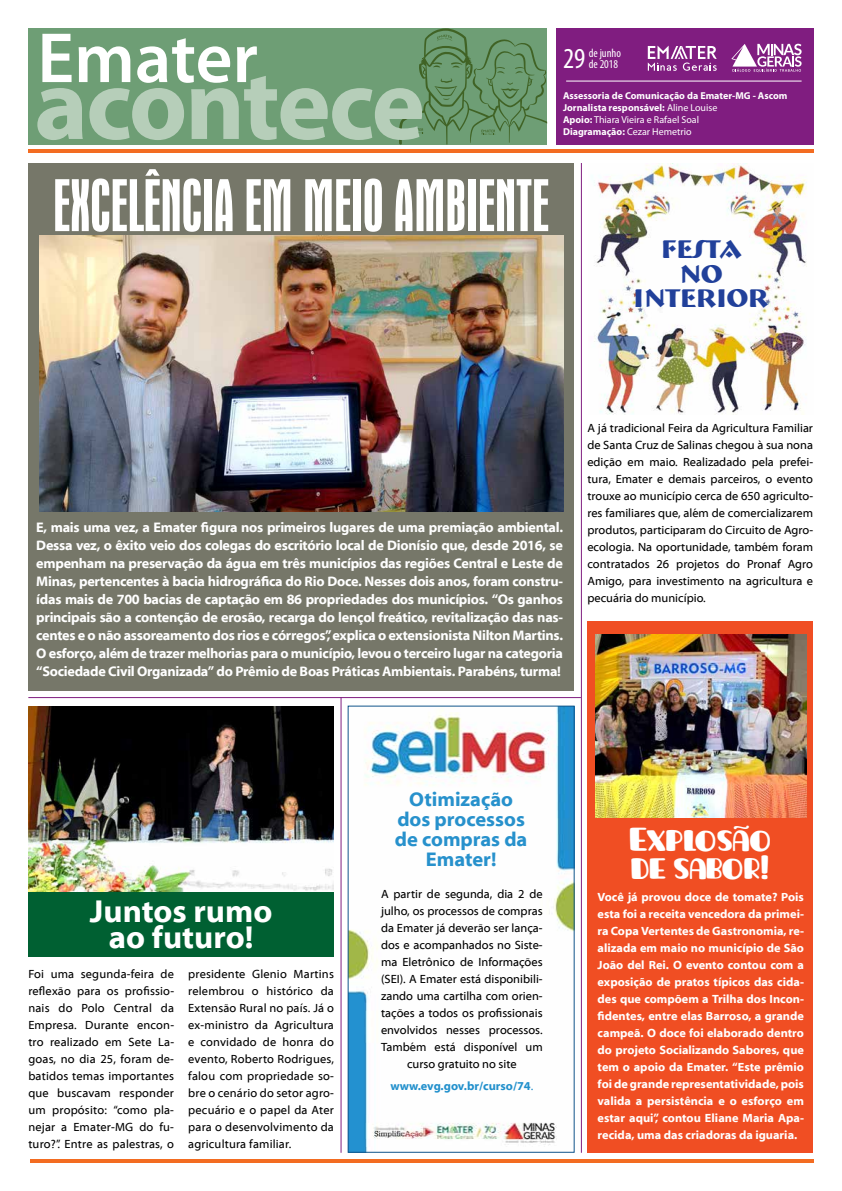
<style>
.page{position:relative;width:842px;height:1191px;background:#fff}
.page>*{position:absolute;margin:0;border:0;box-sizing:border-box;transform-origin:0 0}
.t1{font:condensed 76px "Aurora BT";color:#fff}
.t2{font:600 71.6px "Myriad Pro";color:#fff}
.t3{font:33.2px/28.4px "Launica";color:#fff}
.t4{font:700 32px/26.1px "Myriad Web Pro";color:#fff;text-align:center}
.t5{font:condensed 29px "Myriad Pro";color:#fff}
.t6{font:700 26.3px/24.5px "Bremen BT";color:#21409a;text-align:center;scale:1.07 1}
.t7{font:700 20px/20px "Myriad Web Pro";color:#2791cc;text-align:center}
.t8{font:700 14px/18px "Myriad Web Pro";letter-spacing:-.02em;color:#fff;text-align:justify}
.t9{font:12px/17px "Myriad Web Pro";color:#000;text-align:justify}
.t10{font:700 12px/17px "Myriad Web Pro";color:#fff;text-align:justify}
.t11{font:700 12px "Myriad Web Pro";color:#2290cc}
.t12{font:condensed 12px/11px "Myriad Pro";color:#fff}
.t13{font:700 10px/12px "Myriad Pro";color:#fff}
.s1{font-weight:400}
</style>
<div class="page">
<div style="left:556px;top:28px;width:258px;height:117px;background:#801d80"></div>
<hr style="left:28px;top:149px;width:786px;height:4px;background:#f36c21">
<hr style="left:30px;top:1159px;width:784px;height:3px;background:#f36c21">
<hr style="left:566px;top:81px;width:235px;height:1px;background:#fff">
<svg style="left:37px;top:28px;width:510px;height:117px;background:#7aa57f"></svg>
<svg style="left:648px;top:46px;width:69px;height:25px"></svg>
<svg style="left:731px;top:44px;width:70px;height:28px"></svg>
<img style="left:594px;top:163px;width:213px;height:251px">
<img style="left:350px;top:707px;width:223px;height:443px">
<div style="left:348px;top:705px;width:227px;height:447px;border:1px solid #11558b"></div>
<div style="left:28px;top:163px;width:546px;height:527px;background:#767769"></div>
<div style="left:587px;top:621px;width:226px;height:531px;background:#f04e23"></div>
<div style="left:28px;top:892px;width:306px;height:64px;background:#006032"></div>
<img style="left:39px;top:235px;width:524px;height:277px">
<img style="left:595px;top:635px;width:211px;height:182px">
<img style="left:28px;top:706px;width:306px;height:185px">
<hr style="left:28px;top:697px;width:553px;height:1px;background:#801d80">
<hr style="left:341px;top:697px;width:1px;height:455px;background:#801d80">
<hr style="left:581px;top:163px;width:1px;height:989px;background:#801d80">
<h2 class="t2" style="left:37px;top:12px;width:222px">Emater</h2>
<h1 class="t1" style="left:53px;top:166px;width:497px">EXCELÊNCIA EM MEIO AMBIENTE</h1>
<h3 class="t5" style="left:563px;top:41px;width:24px">29</h3>
<p class="t12" style="left:589px;top:47px;width:34px">de junho de 2018</p>
<p class="t13" style="left:563px;top:89px;width:226px">Assessoria de Comunicação da Emater-MG - Ascom Jornalista responsável: <span class="s1">Aline Louise<br></span>Apoio: <span class="s1">Thiara Vieira e Rafael Soal<br></span>Diagramação: <span class="s1">Cezar Hemetrio</span></p>
<h3 class="t6" style="left:633px;top:236px;width:127px">FESTA<br>NO<br>INTERIOR</h3>
<p class="t8" style="left:36px;top:519px;width:528px">E, mais uma vez, a Emater figura nos primeiros lugares de uma premiação ambiental.<br>Dessa vez, o êxito veio dos colegas do escritório local de Dionísio que, desde 2016, se empenham na preservação da água em três municípios das regiões Central e Leste de Minas, pertencentes à bacia hidrográfica do Rio Doce. Nesses dois anos, foram constru&shy;ídas mais de 700 bacias de captação em 86 propriedades dos municípios. “Os ganhos principais são a contenção de erosão, recarga do lençol freático, revitalização das nas&shy;centes e o não assoreamento dos rios e córregos”, explica o extensionista Nilton Martins.<br>O esforço, além de trazer melhorias para o município, levou o terceiro lugar na categoria “Sociedade Civil Organizada” do Prêmio de Boas Práticas Ambientais. Parabéns, turma!</p>
<p class="t9" style="left:587px;top:420px;width:227px">A já tradicional Feira da Agricultura Familiar de Santa Cruz de Salinas chegou à sua nona edição em maio. Realizadado pela prefei&shy;tura, Emater e demais parceiros, o evento trouxe ao município cerca de 650 agriculto&shy;res familiares que, além de comercializarem produtos, participaram do Circuito de Agro&shy;ecologia. Na oportunidade, também foram contratados 26 projetos do Pronaf Agro Amigo, para investimento na agricultura e pecuária do município.</p>
<h3 class="t4" style="left:90px;top:898px;width:184px">Juntos rumo ao futuro!</h3>
<p class="t9" style="left:28px;top:966px;width:147px">Foi uma segunda-feira de reflexão para os profissio&shy;nais do Polo Central da Empresa. Durante encon&shy;tro realizado em Sete La&shy;goas, no dia 25, foram de&shy;batidos temas importantes que buscavam responder um propósito: “como pla&shy;nejar a Emater-MG do fu&shy;turo?”. Entre as palestras, o</p>
<p class="t9" style="left:188px;top:966px;width:147px">presidente Glenio Martins relembrou o histórico da Extensão Rural no país. Já o ex-ministro da Agricultura e convidado de honra do evento, Roberto Rodrigues, falou com propriedade so&shy;bre o cenário do setor agro&shy;pecuário e o papel da Ater para o desenvolvimento da agricultura familiar.</p>
<h3 class="t7" style="left:395px;top:789px;width:134px">Otimização dos processos de compras da<br>Emater!</h3>
<p class="t9" style="left:381px;top:885px;width:163px;text-align:center">A partir de segunda, dia 2 de julho, os processos de compras da Emater já deverão ser lança&shy;dos e acompanhados no Siste&shy;ma Eletrônico de Informações (SEI). A Emater está disponibili&shy;zando uma cartilha com orien&shy;tações a todos os profissionais envolvidos nesses processos.<br>Também está disponível um curso gratuito no site</p>
<p class="t11" style="left:390px;top:1079px;width:144px">www.evg.gov.br/curso/74<span class="s1">.</span></p>
<h3 class="t3" style="left:629px;top:825px;width:145px">Explosão de sabor!</h3>
<p class="t10" style="left:598px;top:888px;width:208px">Você já provou doce de tomate? Pois esta foi a receita vencedora da primei&shy;ra Copa Vertentes de Gastronomia, re&shy;alizada em maio no município de São João del Rei. O evento contou com a exposição de pratos típicos das cida&shy;des que compõem a Trilha dos Incon&shy;fidentes, entre elas Barroso, a grande campeã. O doce foi elaborado dentro do projeto Socializando Sabores, que tem o apoio da Emater. “Este prêmio foi de grande representatividade, pois valida a persistência e o esforço em estar aqui”, contou Eliane Maria Apa&shy;recida, uma das criadoras da iguaria.</p>
</div>
